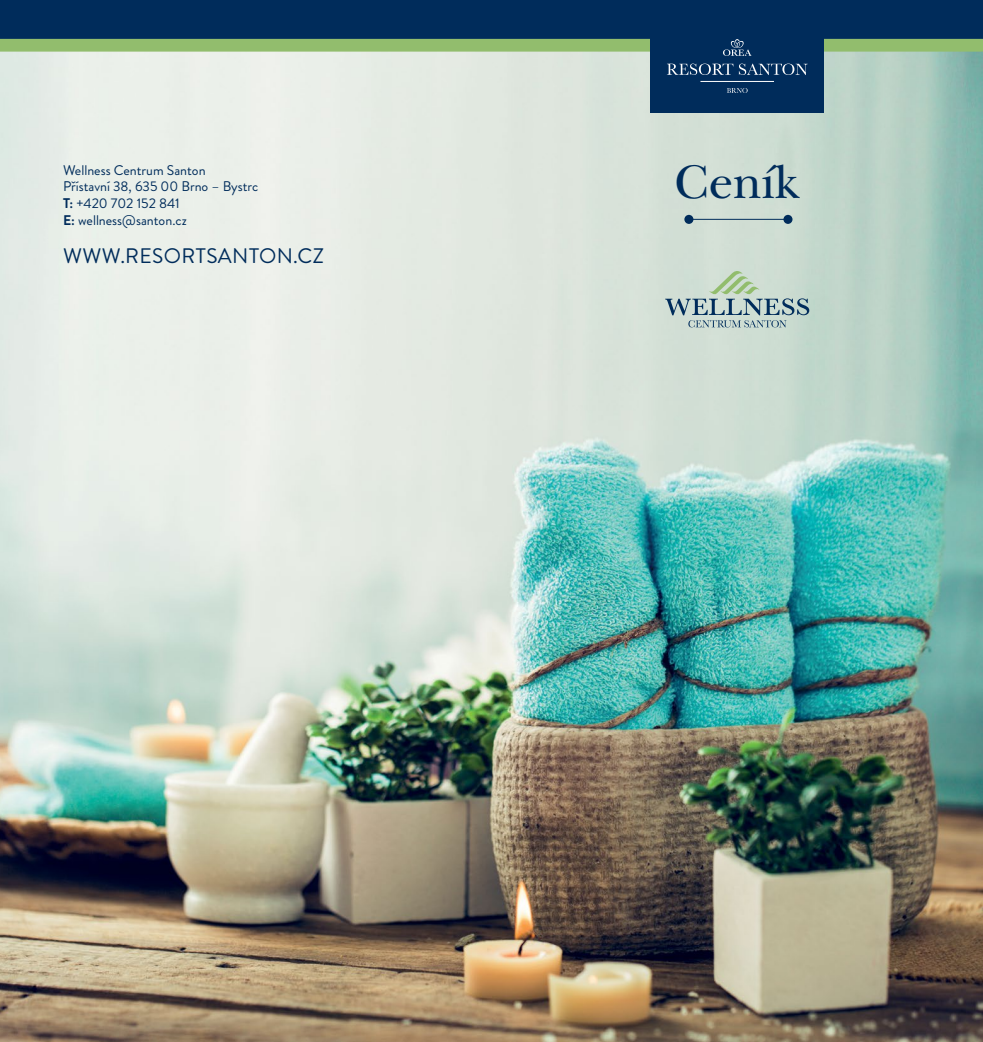
<style>
.page{position:relative;width:983px;height:1042px;background:#fff}
.page>*{position:absolute;margin:0;border:0;box-sizing:border-box;transform-origin:0 0}
.t1{font:48.48px "New Baskervilltc TOT Rom";color:#002c5b}
.t2{font:21px "Brandon Grotesque";letter-spacing:.02em;color:#002c5b}
.t3{font:14px/16.8px "Brandon Grotesque";color:#002c5b}
.s1{font-weight:700}
</style>
<div class="page">
<img style="left:0;top:52px;width:982px;height:990px">
<div style="left:0;top:0;width:982px;height:40px;background:#002c5b"></div>
<div style="left:0;top:39px;width:982px;height:13px;background:#92bd6d"></div>
<div style="left:650px;top:3px;width:173px;height:109px;background:#002c5b"></div>
<hr style="left:700px;top:81px;width:73px;height:1px;background:#fff">
<svg style="left:723px;top:39px;width:28px;height:17px"></svg>
<svg style="left:666px;top:64px;width:141px;height:11px"></svg>
<svg style="left:727px;top:88px;width:20px;height:5px"></svg>
<div style="left:684px;top:215px;width:9px;height:9px;background:#002c5b;border-radius:50%"></div>
<div style="left:783px;top:215px;width:9px;height:9px;background:#002c5b;border-radius:50%"></div>
<hr style="left:688px;top:219px;width:98px;height:1px;background:#002c5b">
<svg style="left:665px;top:268px;width:144px;height:59px;background:#b5c8c1"></svg>
<p class="t3" style="left:63px;top:162px;width:197px">Wellness Centrum Santon<br>Přístavní 38, 635 00 Brno – Bystrc<br><span class="s1">T:</span> +420 702 152 841<br><span class="s1">E:</span> wellness@santon.cz</p>
<h2 class="t2" style="left:63px;top:241px;width:262px">WWW.RESORTSANTON.CZ</h2>
<h1 class="t1" style="left:674px;top:154px;width:127px">Ceník</h1>
</div>
